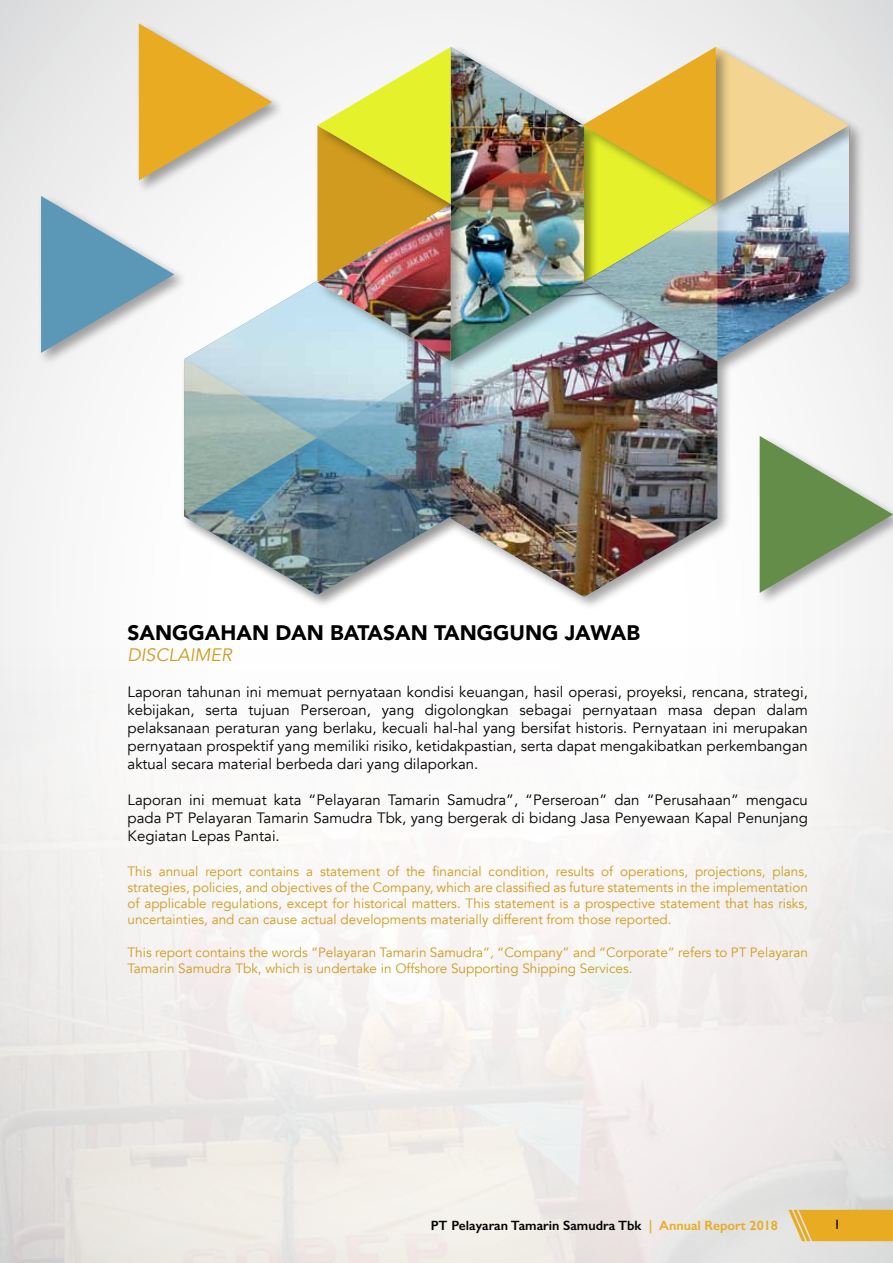
<style>
.page{position:relative;width:893px;height:1263px;background:#fff}
.page>*{position:absolute;margin:0;border:0;box-sizing:border-box;transform-origin:0 0}
.t1{font:900 21px "Avenir";color:#000}
.t2{font:italic 18px "Avenir";color:#d09b1e}
.t3{font:15px/18px "Avenir";color:#000;text-align:justify}
.t4{font:13.5px/16.2px "Avenir";color:#d09b1e;text-align:justify}
.t5{font:600 13.5px "Gill Sans";color:#000}
.t6{font:13.5px "Gill Sans";color:#000}
.s1{color:#e8ab22}
</style>
<div class="page">
<svg style="left:0;top:0;width:893px;height:583px"></svg>
<div style="left:757px;top:434px;width:136px;height:173px;background:#f6f6f6"></div>
<div style="left:38px;top:194px;width:150px;height:173px;background:#e9e9e9"></div>
<div style="left:182px;top:436px;width:150px;height:173px;background:#000;opacity:.35"></div>
<img style="left:41px;top:23px;width:852px;height:572px">
<svg style="left:788px;top:1210px;width:105px;height:31px;background:#e7b035"></svg>
<h1 class="t1" style="left:128px;top:614px;width:514px">SANGGAHAN DAN BATASAN TANGGUNG JAWAB</h1>
<p class="t2" style="left:128px;top:644px;width:106px">DISCLAIMER</p>
<p class="t3" style="left:128px;top:683px;width:682px">Laporan tahunan ini memuat pernyataan kondisi keuangan, hasil operasi, proyeksi, rencana, strategi, kebijakan, serta tujuan Perseroan, yang digolongkan sebagai pernyataan masa depan dalam pelaksanaan peraturan yang berlaku, kecuali hal-hal yang bersifat historis. Pernyataan ini merupakan pernyataan prospektif yang memiliki risiko, ketidakpastian, serta dapat mengakibatkan perkembangan aktual secara material berbeda dari yang dilaporkan.</p>
<p class="t3" style="left:128px;top:791px;width:682px">Laporan ini memuat kata “Pelayaran Tamarin Samudra”, “Perseroan” dan “Perusahaan” mengacu pada PT Pelayaran Tamarin Samudra Tbk, yang bergerak di bidang Jasa Penyewaan Kapal Penunjang Kegiatan Lepas Pantai.</p>
<p class="t4" style="left:128px;top:863px;width:682px">This annual report contains a statement of the financial condition, results of operations, projections, plans, strategies, policies, and objectives of the Company, which are classified as future statements in the implementation of applicable regulations, except for historical matters. This statement is a prospective statement that has risks, uncertainties, and can cause actual developments materially different from those reported.</p>
<p class="t4" style="left:128px;top:944px;width:682px">This report contains the words “Pelayaran Tamarin Samudra”, “Company” and “Corporate” refers to PT Pelayaran<br>Tamarin Samudra Tbk, which is undertake in Offshore Supporting Shipping Services.</p>
<p class="t5" style="left:431px;top:1217px;width:349px">PT Pelayaran Tamarin Samudra Tbk <span class="s1">| Annual Report 2018</span></p>
<p class="t6" style="left:834px;top:1217px;width:8px">1</p>
</div>
